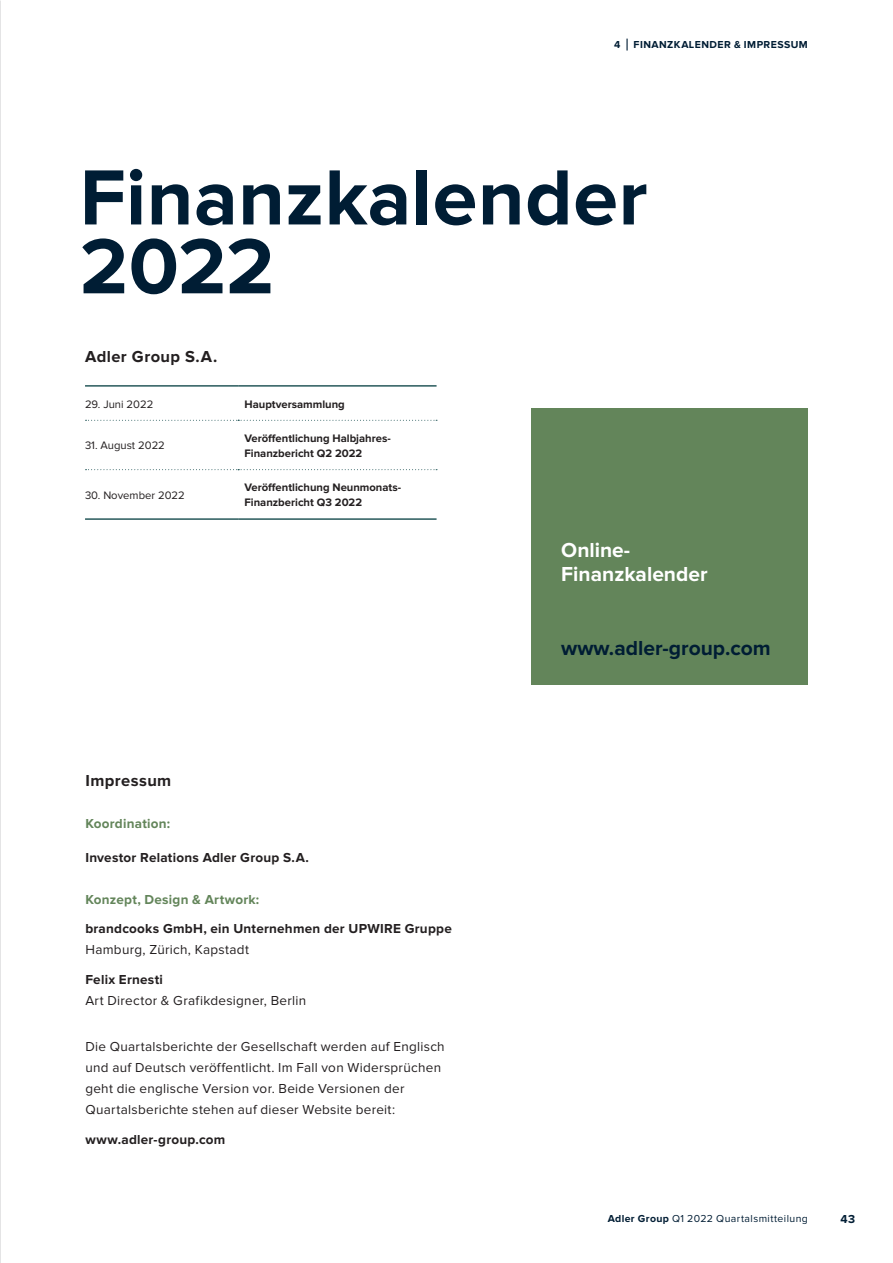
<style>
.page{position:relative;width:893px;height:1263px;background:#fff}
.page>*{position:absolute;margin:0;border:0;box-sizing:border-box;transform-origin:0 0}
.Headline{font:700 81px/68.8px "Proxima Nova";letter-spacing:.005em;color:#001d34}
.t1{font:700 21px/24px "Proxima Nova";color:#fff}
.t2{font:700 21px "Proxima Nova";color:#001d34}
.Subheadline{font:700 16.5px "Proxima Nova";letter-spacing:.025em;color:#231f20}
.Fließtext{font:13.5px/21px "Proxima Nova";letter-spacing:.02em;color:#231f20}
.Fließtext-2{font:700 13.5px/21px "Proxima Nova";letter-spacing:.02em;color:#231f20}
.Fließtext-3{font:700 13.5px "Proxima Nova";letter-spacing:.015em;color:#63855a}
.t3{font:700 12px "Proxima Nova";color:#001d34}
.HEAD{font:700 11.25px/15px "Proxima Nova";color:#231f20}
.LINE{font:11.25px "Proxima Nova";color:#231f20}
.t4{font:10.5px "Proxima Nova";letter-spacing:.04em;color:#001d34}
.t5{font:700 10.5px "Proxima Nova";letter-spacing:.045em;color:#001d34}
.s1{font-weight:400}
.s2{font-weight:700}
</style>
<div class="page">
<img style="left:0;top:0;width:1px;height:1263px">
<div style="left:531px;top:408px;width:277px;height:276px;background:#63855a"></div>
<svg style="left:626px;top:39px;width:2px;height:12px"></svg>
<hr style="left:85px;top:518px;width:153px;height:2px;background:#27595b">
<hr style="left:238px;top:518px;width:199px;height:2px;background:#27595b">
<hr style="left:85px;top:385px;width:153px;height:2px;background:#27595b">
<hr style="left:238px;top:385px;width:199px;height:2px;background:#27595b">
<svg style="left:86px;top:420px;width:351px;height:1px"></svg>
<svg style="left:86px;top:469px;width:351px;height:1px"></svg>
<p class="t5" style="left:614px;top:39px;width:8px">4</p>
<p class="t5" style="left:634px;top:39px;width:176px">FINANZKALENDER &amp; IMPRESSUM</p>
<p class="Headline" style="left:80px;top:165px;width:569px">Finanzkalender<br>2022</p>
<p class="Subheadline" style="left:85px;top:347px;width:134px">Adler Group S.A.</p>
<p class="LINE" style="left:85px;top:397px;width:70px">29. Juni 2022</p>
<p class="HEAD" style="left:244px;top:396px;width:102px">Hauptversammlung</p>
<p class="LINE" style="left:85px;top:439px;width:81px">31. August 2022</p>
<p class="HEAD" style="left:244px;top:431px;width:148px">Veröffentlichung Halbjahres-<br>Finanzbericht Q2 2022</p>
<p class="LINE" style="left:85px;top:489px;width:101px">30. November 2022</p>
<p class="HEAD" style="left:244px;top:480px;width:158px">Veröffentlichung Neunmonats-<br>Finanzbericht Q3 2022</p>
<p class="t1" style="left:561px;top:539px;width:148px">Online-<br>Finanzkalender</p>
<p class="t2" style="left:561px;top:636px;width:211px">www.adler-group.com</p>
<p class="Subheadline" style="left:85px;top:770px;width:88px">Impressum</p>
<p class="Fließtext-3" style="left:85px;top:815px;width:86px">Koordination:</p>
<p class="Fließtext-2" style="left:85px;top:847px;width:225px">Investor Relations Adler Group S.A.</p>
<p class="Fließtext-3" style="left:85px;top:891px;width:175px">Konzept, Design &amp; Artwork:</p>
<p class="Fließtext-2" style="left:85px;top:919px;width:368px">brandcooks GmbH, ein Unternehmen der UPWIRE Gruppe<br><span class="s1">Hamburg, Zürich, Kapstadt</span></p>
<p class="Fließtext" style="left:85px;top:969px;width:223px"><span class="s2">Felix Ernesti<br></span>Art Director &amp; Grafikdesigner, Berlin</p>
<p class="Fließtext" style="left:85px;top:1036px;width:361px">Die Quartalsberichte der Gesellschaft werden auf Englisch und auf Deutsch veröffentlicht. Im Fall von Widersprüchen geht die englische Version vor. Beide Versionen der Quartalsberichte stehen auf dieser Website bereit:</p>
<p class="Fließtext-2" style="left:85px;top:1129px;width:142px">www.adler-group.com</p>
<p class="t4" style="left:608px;top:1213px;width:202px"><span class="s2">Adler Group</span> Q1 2022 Quartalsmitteilung</p>
<p class="t3" style="left:841px;top:1212px;width:16px">43</p>
</div>
